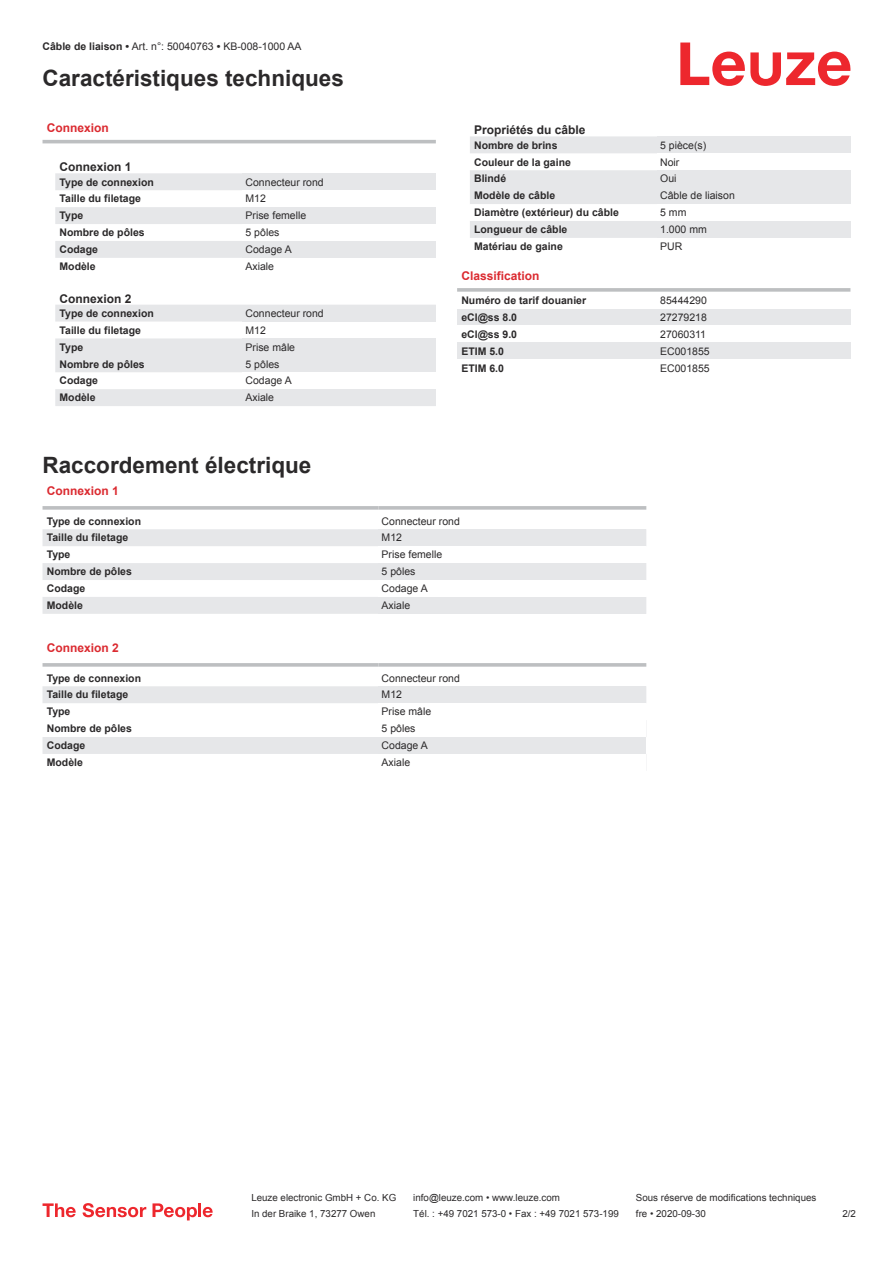
<style>
.page{position:relative;width:893px;height:1263px;background:#fff}
.page>*{position:absolute;margin:0;border:0;box-sizing:border-box;transform-origin:0 0}
.t1{font:700 22.5px "Arial";color:#2b292a}
.t2{font:700 12px "Arial";color:#db2a30}
.t3{font:700 12px "Arial";color:#2b292a}
.t4{font:700 10.5px "Arial";color:#2b292a}
.t5{font:10.5px "Arial";color:#2b292a}
.t6{font:9.75px "Arial";color:#2b292a}
.s1{font-weight:700}
</style>
<div class="page">
<svg style="left:680px;top:43px;width:170px;height:43px"></svg>
<svg style="left:55px;top:173px;width:187px;height:233px;fill:#eeeef0"></svg>
<hr style="left:43px;top:140px;width:393px;height:3px;background:#bdbfc1">
<div style="left:242px;top:173px;width:194px;height:17px;background:#e6e7e9"></div>
<div style="left:242px;top:207px;width:194px;height:17px;background:#e6e7e9"></div>
<div style="left:242px;top:241px;width:194px;height:17px;background:#e6e7e9"></div>
<div style="left:242px;top:305px;width:194px;height:17px;background:#e6e7e9"></div>
<div style="left:242px;top:338px;width:194px;height:17px;background:#e6e7e9"></div>
<div style="left:242px;top:355px;width:194px;height:17px;background:#e6e7e9"></div>
<div style="left:242px;top:389px;width:194px;height:17px;background:#e6e7e9"></div>
<svg style="left:43px;top:529px;width:335px;height:85px;fill:#e6e7e9"></svg>
<svg style="left:43px;top:506px;width:335px;height:4px"></svg>
<svg style="left:378px;top:506px;width:268px;height:4px"></svg>
<div style="left:378px;top:529px;width:268px;height:17px;background:#e6e7e9"></div>
<div style="left:378px;top:563px;width:268px;height:17px;background:#e6e7e9"></div>
<div style="left:378px;top:597px;width:268px;height:17px;background:#e6e7e9"></div>
<svg style="left:43px;top:686px;width:335px;height:68px"></svg>
<svg style="left:43px;top:663px;width:335px;height:4px"></svg>
<svg style="left:378px;top:663px;width:268px;height:4px"></svg>
<div style="left:378px;top:686px;width:268px;height:17px;background:#e6e7e9"></div>
<div style="left:378px;top:737px;width:268px;height:17px;background:#e6e7e9"></div>
<svg style="left:470px;top:136px;width:187px;height:102px;fill:#e6e7e9"></svg>
<div style="left:657px;top:136px;width:193px;height:17px;background:#e6e7e9"></div>
<div style="left:657px;top:170px;width:193px;height:17px;background:#e6e7e9"></div>
<div style="left:657px;top:187px;width:193px;height:17px;background:#e6e7e9"></div>
<div style="left:657px;top:221px;width:193px;height:17px;background:#e6e7e9"></div>
<svg style="left:457px;top:288px;width:393px;height:4px;background:#c3c5c7"></svg>
<div style="left:457px;top:309px;width:200px;height:16px;background:#e6e7e9"></div>
<div style="left:657px;top:309px;width:193px;height:16px;background:#e6e7e9"></div>
<div style="left:457px;top:342px;width:200px;height:17px;background:#e6e7e9"></div>
<div style="left:657px;top:342px;width:193px;height:17px;background:#e6e7e9"></div>
<svg style="left:43px;top:1203px;width:33px;height:14px"></svg>
<svg style="left:83px;top:1203px;width:63px;height:14px"></svg>
<svg style="left:153px;top:1203px;width:44px;height:17px"></svg>
<hr style="left:198px;top:1203px;width:3px;height:14px;background:#ed272d">
<svg style="left:203px;top:1207px;width:10px;height:10px"></svg>
<p class="t5" style="left:43px;top:43px;width:261px"><span class="s1">Câble de liaison •</span> Art. n°: 50040763 <span class="s1">•</span> KB-008-1000 AA</p>
<h1 class="t1" style="left:43px;top:70px;width:303px">Caractéristiques techniques</h1>
<p class="t2" style="left:47px;top:123px;width:64px">Connexion</p>
<p class="t3" style="left:60px;top:162px;width:74px">Connexion 1</p>
<p class="t4" style="left:60px;top:178px;width:96px">Type de connexion</p>
<p class="t5" style="left:246px;top:178px;width:80px">Connecteur rond</p>
<p class="t4" style="left:60px;top:195px;width:83px">Taille du filetage</p>
<p class="t5" style="left:246px;top:195px;width:22px">M12</p>
<p class="t4" style="left:60px;top:212px;width:25px">Type</p>
<p class="t5" style="left:246px;top:212px;width:62px">Prise femelle</p>
<p class="t4" style="left:60px;top:229px;width:87px">Nombre de pôles</p>
<p class="t5" style="left:246px;top:229px;width:35px">5 pôles</p>
<p class="t4" style="left:60px;top:245px;width:40px">Codage</p>
<p class="t5" style="left:246px;top:245px;width:48px">Codage A</p>
<p class="t4" style="left:60px;top:262px;width:38px">Modèle</p>
<p class="t5" style="left:246px;top:262px;width:30px">Axiale</p>
<p class="t3" style="left:60px;top:294px;width:74px">Connexion 2</p>
<p class="t4" style="left:60px;top:309px;width:96px">Type de connexion</p>
<p class="t5" style="left:246px;top:309px;width:80px">Connecteur rond</p>
<p class="t4" style="left:60px;top:326px;width:83px">Taille du filetage</p>
<p class="t5" style="left:246px;top:326px;width:22px">M12</p>
<p class="t4" style="left:60px;top:343px;width:25px">Type</p>
<p class="t5" style="left:246px;top:343px;width:51px">Prise mâle</p>
<p class="t4" style="left:60px;top:360px;width:87px">Nombre de pôles</p>
<p class="t5" style="left:246px;top:360px;width:35px">5 pôles</p>
<p class="t4" style="left:60px;top:377px;width:40px">Codage</p>
<p class="t5" style="left:246px;top:377px;width:48px">Codage A</p>
<p class="t4" style="left:60px;top:394px;width:38px">Modèle</p>
<p class="t5" style="left:246px;top:394px;width:30px">Axiale</p>
<p class="t3" style="left:474px;top:126px;width:113px">Propriétés du câble</p>
<p class="t4" style="left:474px;top:141px;width:85px">Nombre de brins</p>
<p class="t5" style="left:660px;top:141px;width:48px">5 pièce(s)</p>
<p class="t4" style="left:474px;top:158px;width:98px">Couleur de la gaine</p>
<p class="t5" style="left:660px;top:158px;width:21px">Noir</p>
<p class="t4" style="left:474px;top:175px;width:34px">Blindé</p>
<p class="t5" style="left:660px;top:175px;width:18px">Oui</p>
<p class="t4" style="left:474px;top:192px;width:83px">Modèle de câble</p>
<p class="t5" style="left:660px;top:192px;width:76px">Câble de liaison</p>
<p class="t4" style="left:474px;top:209px;width:146px">Diamètre (extérieur) du câble</p>
<p class="t5" style="left:660px;top:209px;width:28px">5 mm</p>
<p class="t4" style="left:474px;top:225px;width:95px">Longueur de câble</p>
<p class="t5" style="left:660px;top:225px;width:48px">1.000 mm</p>
<p class="t4" style="left:474px;top:242px;width:90px">Matériau de gaine</p>
<p class="t5" style="left:660px;top:242px;width:24px">PUR</p>
<p class="t2" style="left:461px;top:272px;width:80px">Classification</p>
<p class="t4" style="left:461px;top:296px;width:126px">Numéro de tarif douanier</p>
<p class="t5" style="left:660px;top:296px;width:48px">85444290</p>
<p class="t4" style="left:461px;top:313px;width:57px">eCl@ss 8.0</p>
<p class="t5" style="left:660px;top:313px;width:48px">27279218</p>
<p class="t4" style="left:461px;top:330px;width:57px">eCl@ss 9.0</p>
<p class="t5" style="left:660px;top:330px;width:47px">27060311</p>
<p class="t4" style="left:461px;top:347px;width:44px">ETIM 5.0</p>
<p class="t5" style="left:660px;top:347px;width:51px">EC001855</p>
<p class="t4" style="left:461px;top:364px;width:44px">ETIM 6.0</p>
<p class="t5" style="left:660px;top:364px;width:51px">EC001855</p>
<h1 class="t1" style="left:43px;top:457px;width:270px">Raccordement électrique</h1>
<p class="t2" style="left:47px;top:486px;width:74px">Connexion 1</p>
<p class="t4" style="left:47px;top:517px;width:96px">Type de connexion</p>
<p class="t5" style="left:382px;top:517px;width:80px">Connecteur rond</p>
<p class="t4" style="left:47px;top:534px;width:83px">Taille du filetage</p>
<p class="t5" style="left:382px;top:534px;width:22px">M12</p>
<p class="t4" style="left:47px;top:551px;width:25px">Type</p>
<p class="t5" style="left:382px;top:551px;width:62px">Prise femelle</p>
<p class="t4" style="left:47px;top:568px;width:87px">Nombre de pôles</p>
<p class="t5" style="left:382px;top:568px;width:35px">5 pôles</p>
<p class="t4" style="left:47px;top:584px;width:40px">Codage</p>
<p class="t5" style="left:382px;top:584px;width:48px">Codage A</p>
<p class="t4" style="left:47px;top:601px;width:38px">Modèle</p>
<p class="t5" style="left:382px;top:601px;width:30px">Axiale</p>
<p class="t2" style="left:47px;top:643px;width:74px">Connexion 2</p>
<p class="t4" style="left:47px;top:674px;width:96px">Type de connexion</p>
<p class="t5" style="left:382px;top:674px;width:80px">Connecteur rond</p>
<p class="t4" style="left:47px;top:691px;width:83px">Taille du filetage</p>
<p class="t5" style="left:382px;top:691px;width:22px">M12</p>
<p class="t4" style="left:47px;top:708px;width:25px">Type</p>
<p class="t5" style="left:382px;top:708px;width:51px">Prise mâle</p>
<p class="t4" style="left:47px;top:725px;width:87px">Nombre de pôles</p>
<p class="t5" style="left:382px;top:725px;width:35px">5 pôles</p>
<p class="t4" style="left:47px;top:741px;width:40px">Codage</p>
<p class="t5" style="left:382px;top:741px;width:48px">Codage A</p>
<p class="t4" style="left:47px;top:758px;width:38px">Modèle</p>
<p class="t5" style="left:382px;top:758px;width:30px">Axiale</p>
<p class="t6" style="left:251px;top:1194px;width:146px">Leuze electronic GmbH + Co. KG</p>
<p class="t6" style="left:413px;top:1194px;width:148px">info@leuze.com • www.leuze.com</p>
<p class="t6" style="left:636px;top:1194px;width:182px">Sous réserve de modifications techniques</p>
<p class="t6" style="left:251px;top:1210px;width:126px">In der Braike 1, 73277 Owen</p>
<p class="t6" style="left:413px;top:1210px;width:207px">Tél. : +49 7021 573-0 • Fax : +49 7021 573-199</p>
<p class="t6" style="left:636px;top:1210px;width:72px">fre • 2020-09-30</p>
<p class="t6" style="left:842px;top:1210px;width:15px">2 /2</p>
</div>
